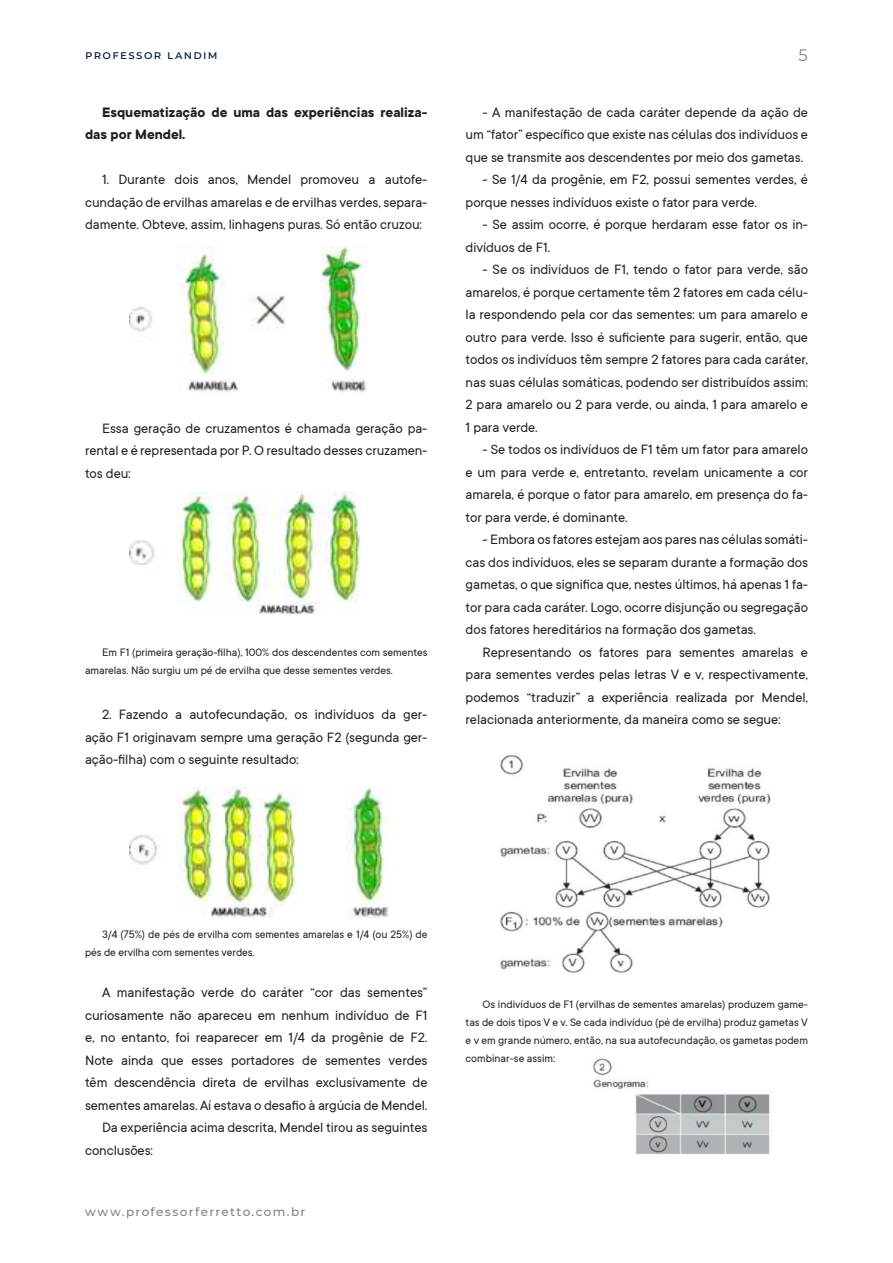
<style>
.page{position:relative;width:893px;height:1263px;background:#fff}
.page>*{position:absolute;margin:0;border:0;box-sizing:border-box;transform-origin:0 0}
.t1{font:16.5px "Montserrat";color:#808285}
.t2{font:15px/22.5px "TT Commons";letter-spacing:-.005em;color:#231f20;text-align:justify}
.t3{font:700 15px/22.5px "TT Commons";color:#231f20}
.t4{font:12px/18px "TT Commons";letter-spacing:-.005em;color:#231f20}
.t5{font:500 12px "Montserrat";letter-spacing:.11em;color:#808285}
.t6{font:500 12px "Montserrat";letter-spacing:.11em;color:#061f3f}
</style>
<div class="page">
<img style="left:129px;top:245px;width:237px;height:147px">
<img style="left:129px;top:493px;width:232px;height:121px">
<img style="left:129px;top:787px;width:260px;height:130px">
<img style="left:500px;top:754px;width:271px;height:219px">
<img style="left:592px;top:1058px;width:178px;height:96px">
<p class="t6" style="left:85px;top:46px;width:134px">professor landim</p>
<p class="t3" style="left:85px;top:101px;width:344px;text-indent:17px">Esquematização de uma das experiências realiza&shy;das por Mendel.</p>
<p class="t2" style="left:85px;top:169px;width:344px;text-indent:17px">1. Durante dois anos, Mendel promoveu a autofe&shy;cundação de ervilhas amarelas e de ervilhas verdes, separa&shy;damente. Obteve, assim, linhagens puras. Só então cruzou:</p>
<p class="t2" style="left:85px;top:417px;width:344px;text-indent:17px">Essa geração de cruzamentos é chamada geração pa&shy;rental e é representada por P. O resultado desses cruzamen&shy;tos deu:</p>
<p class="t4" style="left:85px;top:643px;width:344px;text-indent:17px">Em F1 (primeira geração-filha), 100% dos descendentes com sementes amarelas. Não surgiu um pé de ervilha que desse sementes verdes.</p>
<p class="t2" style="left:85px;top:703px;width:344px;text-indent:17px">2. Fazendo a autofecundação, os indivíduos da ger&shy;ação F1 originavam sempre uma geração F2 (segunda ger&shy;ação-filha) com o seguinte resultado:</p>
<p class="t1" style="left:799px;top:44px;width:11px">5</p>
<p class="t2" style="left:466px;top:101px;width:344px;text-indent:17px">- A manifestação de cada caráter depende da ação de um “fator” específico que existe nas células dos indivíduos e que se transmite aos descendentes por meio dos gametas.</p>
<p class="t2" style="left:466px;top:169px;width:344px;text-indent:17px">- Se 1/4 da progênie, em F2, possui sementes verdes, é porque nesses indivíduos existe o fator para verde.</p>
<p class="t2" style="left:466px;top:214px;width:344px;text-indent:17px">- Se assim ocorre, é porque herdaram esse fator os in&shy;divíduos de F1.</p>
<p class="t2" style="left:466px;top:259px;width:344px;text-indent:17px">- Se os indivíduos de F1, tendo o fator para verde, são amarelos, é porque certamente têm 2 fatores em cada célu&shy;la respondendo pela cor das sementes: um para amarelo e outro para verde. Isso é suficiente para sugerir, então, que todos os indivíduos têm sempre 2 fatores para cada caráter, nas suas células somáticas, podendo ser distribuídos assim:<br>2 para amarelo ou 2 para verde, ou ainda, 1 para amarelo e 1 para verde.</p>
<p class="t2" style="left:466px;top:439px;width:344px;text-indent:17px">- Se todos os indivíduos de F1 têm um fator para amarelo e um para verde e, entretanto, revelam unicamente a cor amarela, é porque o fator para amarelo, em presença do fa&shy;tor para verde, é dominante.</p>
<p class="t2" style="left:466px;top:529px;width:344px;text-indent:17px">- Embora os fatores estejam aos pares nas células somáti&shy;cas dos indivíduos, eles se separam durante a formação dos gametas, o que significa que, nestes últimos, há apenas 1 fa&shy;tor para cada caráter. Logo, ocorre disjunção ou segregação dos fatores hereditários na formação dos gametas.</p>
<p class="t2" style="left:466px;top:641px;width:344px;text-indent:17px">Representando os fatores para sementes amarelas e para sementes verdes pelas letras V e v, respectivamente, podemos “traduzir” a experiência realizada por Mendel, relacionada anteriormente, da maneira como se segue:</p>
<p class="t4" style="left:85px;top:926px;width:344px;text-indent:17px">3/4 (75%) de pés de ervilha com sementes amarelas e 1/4 (ou 25%) de pés de ervilha com sementes verdes.</p>
<p class="t2" style="left:102px;top:981px;width:327px">A manifestação verde do caráter “cor das sementes”</p>
<p class="t2" style="left:85px;top:1004px;width:344px">curiosamente não apareceu em nenhum indivíduo de F1</p>
<p class="t2" style="left:85px;top:1026px;width:344px">e, no entanto, foi reaparecer em 1/4 da progênie de F2.</p>
<p class="t2" style="left:85px;top:1049px;width:344px">Note ainda que esses portadores de sementes verdes</p>
<p class="t2" style="left:85px;top:1071px;width:344px">têm descendência direta de ervilhas exclusivamente de</p>
<p class="t2" style="left:85px;top:1094px;width:344px">sementes amarelas. Aí estava o desafio à argúcia de Mendel.</p>
<p class="t2" style="left:102px;top:1116px;width:327px">Da experiência acima descrita, Mendel tirou as seguintes</p>
<p class="t2" style="left:85px;top:1139px;width:70px">conclusões:</p>
<p class="t5" style="left:85px;top:1203px;width:222px">www.professorferretto.com.br</p>
<p class="t4" style="left:466px;top:995px;width:344px;text-align:justify;text-indent:17px">Os indivíduos de F1 (ervilhas de sementes amarelas) produzem game&shy;tas de dois tipos V e v. Se cada indivíduo (pé de ervilha) produz gametas V e v em grande número, então, na sua autofecundação, os gametas podem combinar-se assim:</p>
</div>
